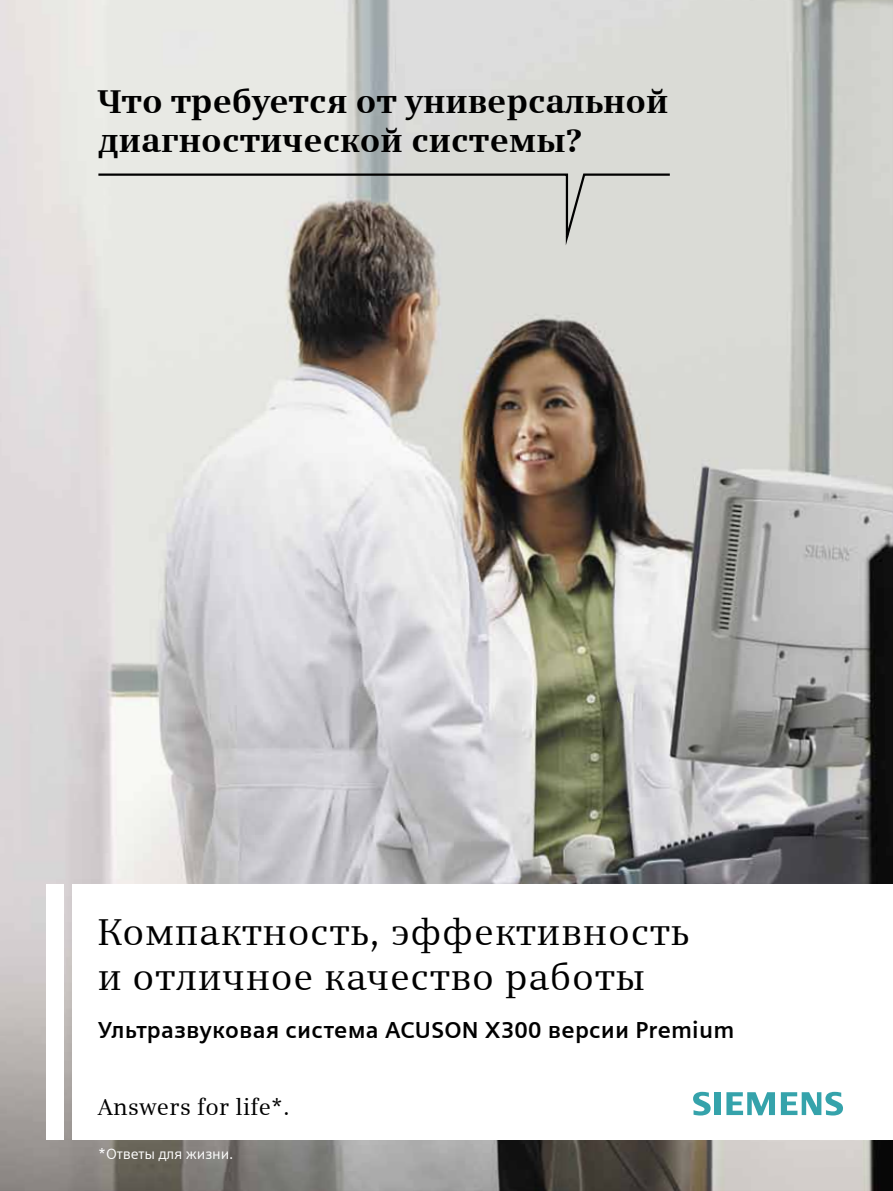
<style>
.page{position:relative;width:893px;height:1191px;background:#fff}
.page>*{position:absolute;margin:0;border:0;box-sizing:border-box;transform-origin:0 0}
.t1{font:37.5px/45px "Siemens Serif";letter-spacing:.02em;color:#000}
.t2{font:700 33px/38.2px "Siemens Serif";letter-spacing:.005em;color:#000}
.t3{font:700 23.25px "Siemens Sans";letter-spacing:.01em;color:#000}
.t4{font:23.25px "Siemens Serif";letter-spacing:.01em;color:#000}
.t5{font:15px "Siemens Sans";letter-spacing:-.01em;color:#fff}
</style>
<div class="page">
<img style="left:0;top:0;width:893px;height:1191px">
<div style="left:72px;top:884px;width:821px;height:256px;background:#fff"></div>
<div style="left:47px;top:884px;width:17px;height:256px;background:#fff"></div>
<svg style="left:693px;top:1091px;width:18px;height:24px"></svg>
<div style="left:714px;top:1092px;width:7px;height:23px;background:#35a3ab"></div>
<svg style="left:726px;top:1092px;width:49px;height:23px"></svg>
<svg style="left:781px;top:1091px;width:62px;height:24px"></svg>
<svg style="left:96px;top:172px;width:576px;height:82px;background:#cac9c4"></svg>
<p class="t2" style="left:97px;top:82px;width:572px">Что требуется от универсальной диагностической системы?</p>
<p class="t1" style="left:98px;top:909px;width:593px">Компактность, эффективность и отличное качество работы</p>
<p class="t3" style="left:98px;top:1017px;width:638px">Ультразвуковая система ACUSON X300 версии Premium</p>
<p class="t4" style="left:98px;top:1093px;width:194px">Answers for life*.</p>
<p class="t5" style="left:98px;top:1145px;width:137px">*Ответы для жизни.</p>
</div>
